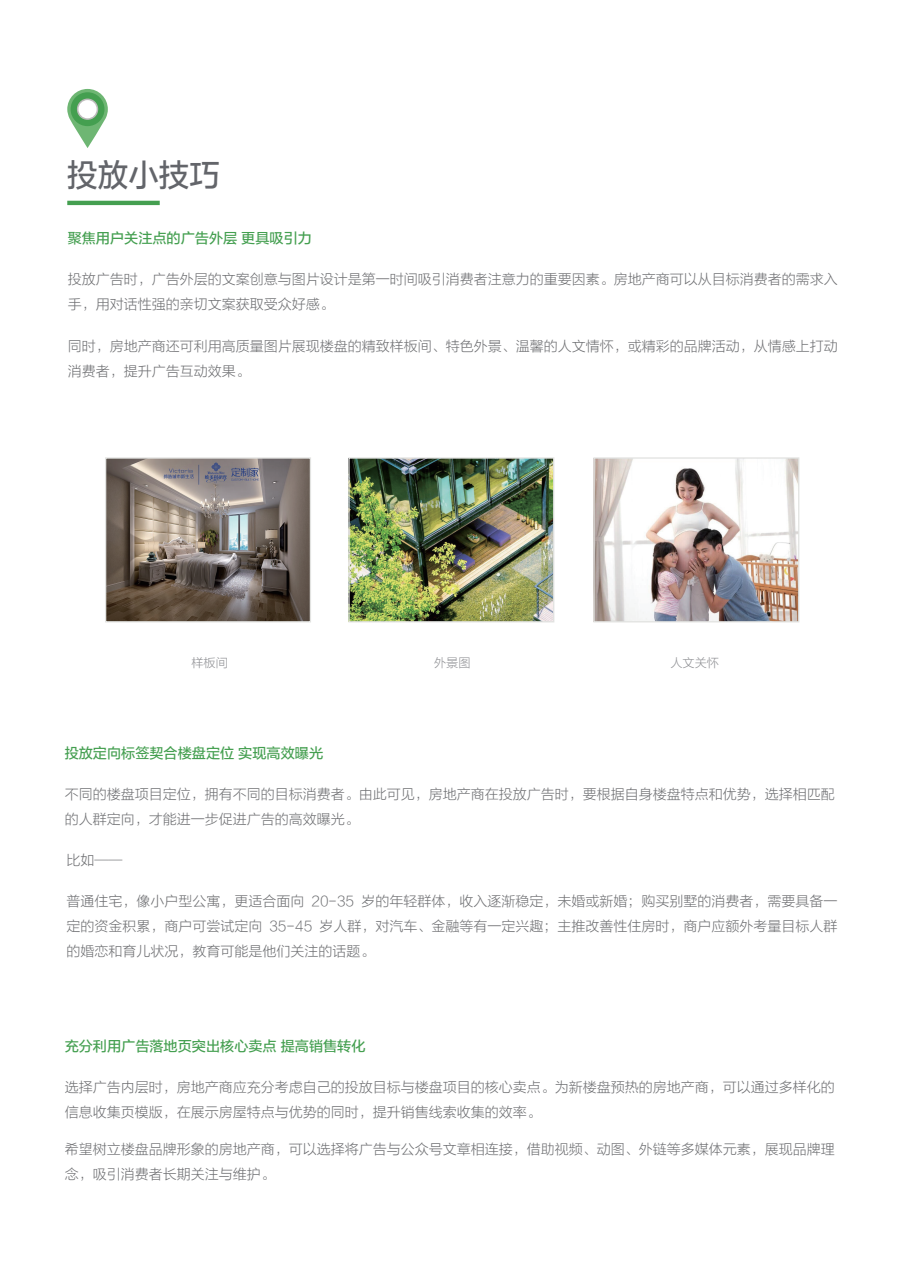
<style>
.page{position:relative;width:903px;height:1275px;background:#fff}
.page>*{position:absolute;margin:0;border:0;box-sizing:border-box;transform-origin:0 0}
.t1{font:31.5px "FZLTZHUNHK GBK1 0";color:#63656a}
.t2{font:14.17px "FZLTZHUNHK GBK1 0";color:#449f50}
.t3{font:14px/25.2px "FZLTKHK GBK1 0";color:#6c6d70}
.t4{font:12.25px "FZLTKHK GBK1 0";color:#8c8d91}
</style>
<div class="page">
<svg style="left:67px;top:89px;width:41px;height:59px"></svg>
<div style="left:71px;top:92px;width:33px;height:34px;background:#449f50;border-radius:50%"></div>
<svg style="left:77px;top:99px;width:21px;height:21px"></svg>
<div style="left:78px;top:100px;width:19px;height:18px;background:#fff;border-radius:50%"></div>
<hr style="left:67px;top:201px;width:93px;height:4px;background:#449f50">
<img style="left:350px;top:459px;width:202px;height:161px">
<div style="left:348px;top:457px;width:206px;height:165px;border:1px solid #e2e3e1"></div>
<img style="left:595px;top:459px;width:202px;height:161px">
<div style="left:593px;top:457px;width:206px;height:165px;border:1px solid #e2e3e1"></div>
<img style="left:107px;top:459px;width:202px;height:161px">
<div style="left:105px;top:457px;width:206px;height:165px;border:1px solid #e2e3e1"></div>
<h1 class="t1" style="left:67px;top:158px;width:154px">投放小技巧</h1>
<p class="t2" style="left:68px;top:231px;width:246px">聚焦用户关注点的广告外层 更具吸引力</p>
<p class="t3" style="left:68px;top:267px;width:771px">投放广告时，广告外层的文案创意与图片设计是第一时间吸引消费者注意力的重要因素。房地产商可以从目标消费者的需求入手，用对话性强的亲切文案获取受众好感。</p>
<p class="t3" style="left:68px;top:334px;width:771px">同时，房地产商还可利用高质量图片展现楼盘的精致样板间、特色外景、温馨的人文情怀，或精彩的品牌活动，从情感上打动消费者，提升广告互动效果。</p>
<p class="t4" style="left:191px;top:656px;width:38px">样板间</p>
<p class="t4" style="left:434px;top:656px;width:38px">外景图</p>
<p class="t4" style="left:670px;top:656px;width:50px">人文关怀</p>
<p class="t2" style="left:65px;top:745px;width:260px">投放定向标签契合楼盘定位 实现高效曝光</p>
<p class="t3" style="left:65px;top:782px;width:771px">不同的楼盘项目定位，拥有不同的目标消费者。由此可见，房地产商在投放广告时，要根据自身楼盘特点和优势，选择相匹配的人群定向，才能进一步促进广告的高效曝光。</p>
<p class="t3" style="left:66px;top:848px;width:57px">比如——</p>
<p class="t3" style="left:66px;top:888px;width:772px;text-align:justify">普通住宅，像小户型公寓，更适合面向 20-35 岁的年轻群体，收入逐渐稳定，未婚或新婚；购买别墅的消费者，需要具备一定的资金积累，商户可尝试定向 35-45 岁人群，对汽车、金融等有一定兴趣；主推改善性住房时，商户应额外考量目标人群的婚恋和育儿状况，教育可能是他们关注的话题。</p>
<p class="t2" style="left:65px;top:1038px;width:302px">充分利用广告落地页突出核心卖点 提高销售转化</p>
<p class="t3" style="left:65px;top:1074px;width:771px">选择广告内层时，房地产商应充分考虑自己的投放目标与楼盘项目的核心卖点。为新楼盘预热的房地产商，可以通过多样化的信息收集页模版，在展示房屋特点与优势的同时，提升销售线索收集的效率。</p>
<p class="t3" style="left:65px;top:1137px;width:771px">希望树立楼盘品牌形象的房地产商，可以选择将广告与公众号文章相连接，借助视频、动图、外链等多媒体元素，展现品牌理念，吸引消费者长期关注与维护。</p>
</div>
